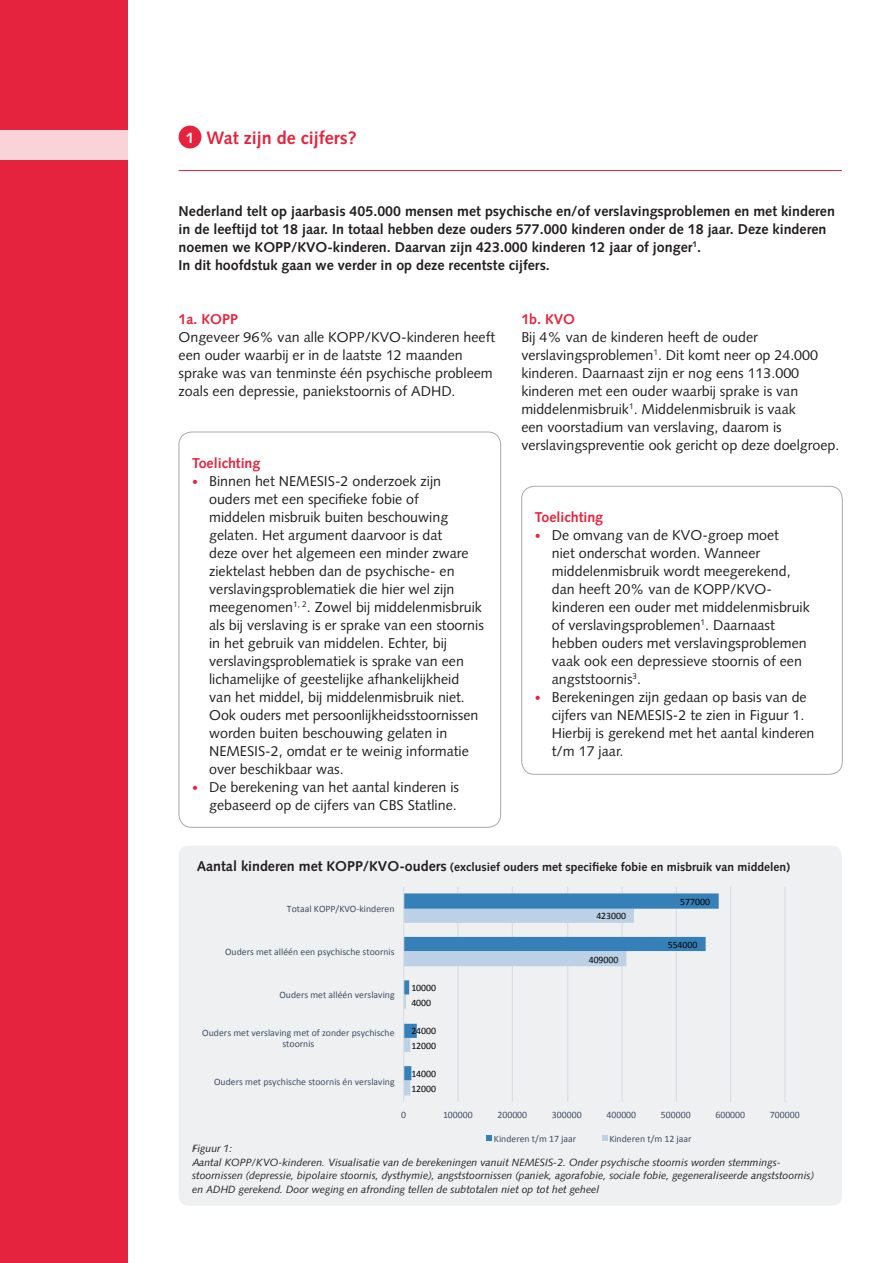
<style>
.page{position:relative;width:893px;height:1263px;background:#fff}
.page>*{position:absolute;margin:0;border:0;box-sizing:border-box;transform-origin:0 0}
._02-Subkop_rood_bold{font:700 18px "Syntax LT Std";color:#e6233e}
._02-Subkop_rood_bold-2{font:700 15px "Syntax LT Std";color:#fff}
._03-brood{font:14.25px/18px "Syntax LT Std";color:#231f20}
._03-brood_bold{font:700 14.25px/18px "Syntax LT Std";color:#231f20}
._03-Brood_bold_rood{font:700 14.25px "Syntax LT Std";color:#e6233e}
._03-brood-2{font:700 12px "Syntax LT Std";color:#231f20}
.t1{font:italic 10.5px/13.5px "Syntax LT Std";color:#231f20}
.t2{font:9.75px/10.8px "Calibri";color:#45556b;text-align:center}
.t3{font:9.75px "Calibri";color:#020203}
.s1{font-size:12px;color:#e6233e}
.s2{font-size:14.25px}
</style>
<div class="page">
<div style="left:0;top:0;width:128px;height:1263px;background:#e6233e"></div>
<div style="left:0;top:130px;width:128px;height:29px;background:#fad3d8"></div>
<div style="left:179px;top:846px;width:663px;height:360px;background:#eff0f1;border-radius:10px"></div>
<hr style="left:179px;top:170px;width:663px;height:1px;background:#e6233e">
<div style="left:179px;top:126px;width:22px;height:22px;background:#e6233e;border-radius:50%"></div>
<hr style="left:457px;top:887px;width:2px;height:215px;background:#e7ebf0">
<hr style="left:512px;top:887px;width:1px;height:215px;background:#e7ebf0">
<hr style="left:567px;top:887px;width:1px;height:215px;background:#e7ebf0">
<hr style="left:621px;top:887px;width:2px;height:215px;background:#e7ebf0">
<hr style="left:676px;top:887px;width:1px;height:215px;background:#e7ebf0">
<hr style="left:730px;top:887px;width:1px;height:215px;background:#e7ebf0">
<hr style="left:784px;top:887px;width:1px;height:215px;background:#e7ebf0">
<svg style="left:404px;top:893px;width:315px;height:187px"></svg>
<hr style="left:403px;top:887px;width:1px;height:215px;background:#e7ebf0">
<svg style="left:486px;top:1136px;width:6px;height:5px"></svg>
<svg style="left:602px;top:1136px;width:5px;height:5px"></svg>
<div style="left:521px;top:486px;width:322px;height:289px;border:1px solid #a7aaac;border-radius:13px"></div>
<div style="left:179px;top:432px;width:322px;height:396px;border:1px solid #a7aaac;border-radius:13px"></div>
<p class="_02-Subkop_rood_bold-2" style="left:186px;top:130px;width:10px">1</p>
<p class="_02-Subkop_rood_bold" style="left:206px;top:127px;width:152px">Wat zijn de cijfers?</p>
<p class="_03-brood_bold" style="left:179px;top:202px;width:658px">Nederland telt op jaarbasis 405.000 mensen met psychische en/of verslavingsproblemen en met kinderen in de leeftijd tot 18 jaar. In totaal hebben deze ouders 577.000 kinderen onder de 18 jaar. Deze kinderen noemen we KOPP/KVO-kinderen. Daarvan zijn 423.000 kinderen 12 jaar of jonger<sup>1</sup>.<br>In dit hoofdstuk gaan we verder in op deze recentste cijfers.</p>
<p class="_03-Brood_bold_rood" style="left:179px;top:310px;width:61px">1a. KOPP</p>
<p class="_03-brood" style="left:179px;top:328px;width:318px">Ongeveer 96% van alle KOPP/KVO-kinderen heeft een ouder waarbij er in de laatste 12 maanden sprake was van tenminste één psychische probleem zoals een depressie, paniekstoornis of ADHD.</p>
<p class="_03-Brood_bold_rood" style="left:192px;top:454px;width:70px">Toelichting</p>
<p class="_03-brood" style="left:209px;top:472px;width:276px;text-indent:-17px"><span class="s1">•</span> Binnen het NEMESIS-2 onderzoek zijn ouders met een specifieke fobie of<br>middelen misbruik buiten beschouwing gelaten. Het argument daarvoor is dat<br>deze over het algemeen een minder zware ziektelast hebben dan de psychische- en verslavingsproblematiek die hier wel zijn meegenomen<sup>1,</sup> <sup>2</sup>. Zowel bij middelenmisbruik als bij verslaving is er sprake van een stoornis in het gebruik van middelen. Echter, bij verslavingsproblematiek is sprake van een lichamelijke of geestelijke afhankelijkheid van het middel, bij middelenmisbruik niet.<br>Ook ouders met persoonlijkheidsstoornissen worden buiten beschouwing gelaten in NEMESIS-2, omdat er te weinig informatie over beschikbaar was.</p>
<p class="_03-brood" style="left:192px;top:778px;width:268px;text-align:right"><span class="s1">•</span> De berekening van het aantal kinderen is gebaseerd op de cijfers van CBS Statline.</p>
<p class="_03-Brood_bold_rood" style="left:521px;top:310px;width:55px">1b. KVO</p>
<p class="_03-brood" style="left:521px;top:328px;width:320px">Bij 4% van de kinderen heeft de ouder verslavingsproblemen<sup>1</sup>. Dit komt neer op 24.000 kinderen. Daarnaast zijn er nog eens 113.000 kinderen met een ouder waarbij sprake is van middelenmisbruik<sup>1</sup>. Middelenmisbruik is vaak<br>een voorstadium van verslaving, daarom is verslavingspreventie ook gericht op deze doelgroep.</p>
<p class="_03-Brood_bold_rood" style="left:535px;top:508px;width:70px">Toelichting</p>
<p class="_03-brood" style="left:552px;top:526px;width:260px;text-indent:-17px"><span class="s1">•</span> De omvang van de KVO-groep moet<br>niet onderschat worden. Wanneer middelenmisbruik wordt meegerekend, dan heeft 20% van de KOPP/KVO&shy;kinderen een ouder met middelenmisbruik of verslavingsproblemen<sup>1</sup>. Daarnaast hebben ouders met verslavingsproblemen vaak ook een depressieve stoornis of een angststoornis<sup>3</sup>.</p>
<p class="_03-brood" style="left:552px;top:688px;width:264px;text-indent:-17px"><span class="s1">•</span> Berekeningen zijn gedaan op basis van de cijfers van NEMESIS-2 te zien in Figuur 1.<br>Hierbij is gerekend met het aantal kinderen t/m 17 jaar.</p>
<p class="_03-brood-2" style="left:197px;top:860px;width:595px"><span class="s2">Aantal kinderen met KOPP/KVO-ouders</span> (exclusief ouders met specifieke fobie en misbruik van middelen)</p>
<p class="t2" style="left:287px;top:904px;width:109px">Totaal KOPP/KVO-kinderen</p>
<p class="t2" style="left:225px;top:947px;width:171px">Ouders met alléén een psychische stoornis</p>
<p class="t2" style="left:279px;top:990px;width:117px">Ouders met alléén verslaving</p>
<p class="t2" style="left:202px;top:1027px;width:194px">Ouders met verslaving met of zonder psychische stoornis</p>
<p class="t2" style="left:214px;top:1076px;width:182px">Ouders met psychische stoornis én verslaving</p>
<p class="t3" style="left:411px;top:982px;width:26px">10000</p>
<p class="t3" style="left:411px;top:996px;width:21px">4000</p>
<p class="t3" style="left:411px;top:1025px;width:26px">24000</p>
<p class="t3" style="left:411px;top:1039px;width:26px">12000</p>
<p class="t3" style="left:411px;top:1068px;width:26px">14000</p>
<p class="t3" style="left:411px;top:1082px;width:26px">12000</p>
<p class="t3" style="left:596px;top:910px;width:31px">423000</p>
<p class="t3" style="left:589px;top:953px;width:31px">409000</p>
<p class="t3" style="left:680px;top:896px;width:31px">577000</p>
<p class="t3" style="left:668px;top:939px;width:31px">554000</p>
<p class="t2" style="left:401px;top:1110px;width:6px">0</p>
<p class="t2" style="left:443px;top:1110px;width:31px">100000</p>
<p class="t2" style="left:497px;top:1110px;width:31px">200000</p>
<p class="t2" style="left:552px;top:1110px;width:31px">300000</p>
<p class="t2" style="left:606px;top:1110px;width:31px">400000</p>
<p class="t2" style="left:661px;top:1110px;width:31px">500000</p>
<p class="t2" style="left:715px;top:1110px;width:31px">600000</p>
<p class="t2" style="left:770px;top:1110px;width:31px">700000</p>
<p class="t2" style="left:494px;top:1134px;width:84px">Kinderen t/m 17 jaar</p>
<p class="t2" style="left:609px;top:1134px;width:84px">Kinderen t/m 12 jaar</p>
<p class="t1" style="left:192px;top:1142px;width:624px">Figuur 1:<br>Aantal KOPP/KVO-kinderen. Visualisatie van de berekeningen vanuit NEMESIS-2. Onder psychische stoornis worden stemmings&shy;stoornissen (depressie, bipolaire stoornis, dysthymie), angststoornissen (paniek, agorafobie, sociale fobie, gegeneraliseerde angststoornis) en ADHD gerekend. Door weging en afronding tellen de subtotalen niet op tot het geheel</p>
</div>
